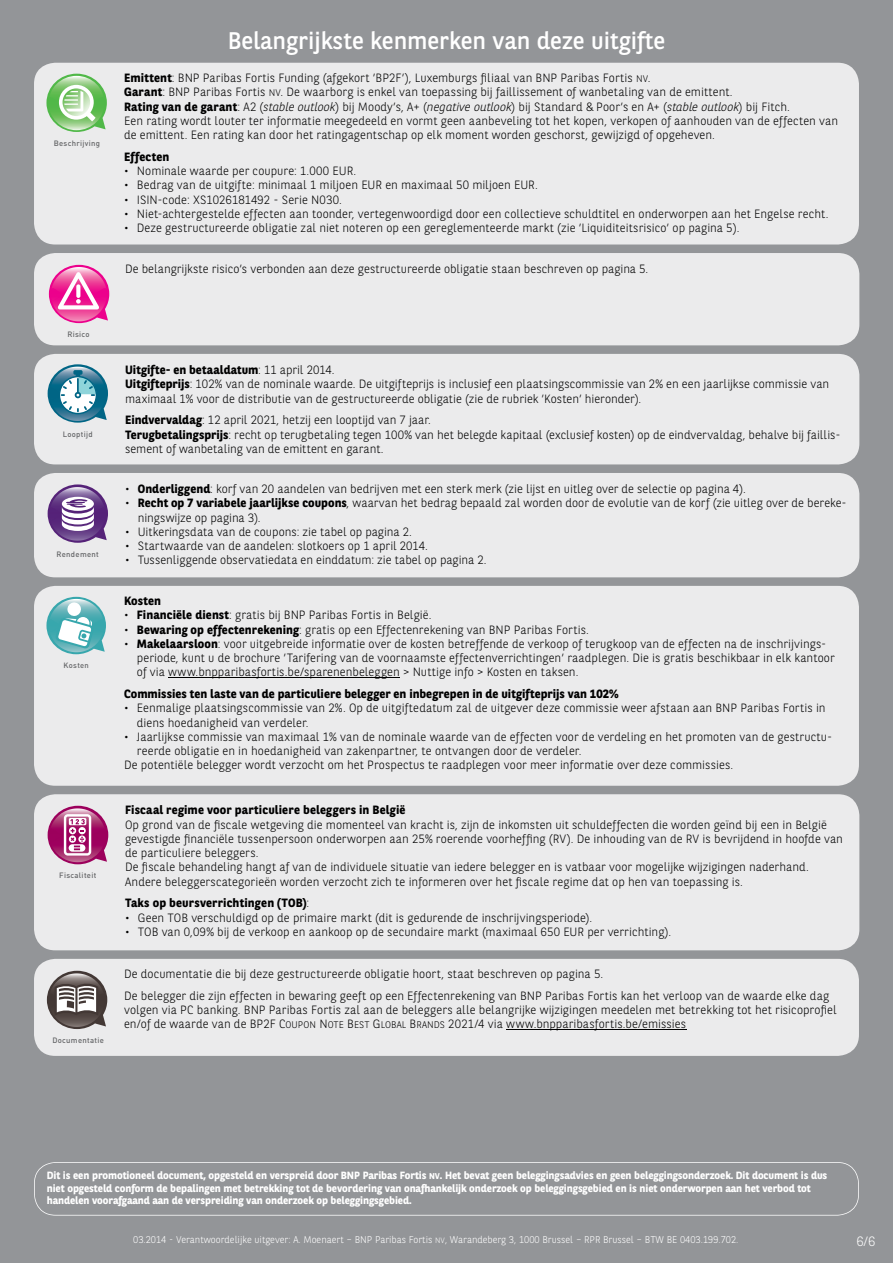
<style>
.page{position:relative;width:893px;height:1263px;background:#939598}
.page>*{position:absolute;margin:0;border:0;box-sizing:border-box;transform-origin:0 0}
.t1{font:24px "BNPP Sans";color:#fff}
.t2{font:300 13.5px "BNPP Sans";color:#fff}
.t3{font:300 12px/14.2px "BNPP Sans";letter-spacing:.005em;color:#000}
.t4{font:700 12px "BNPP Sans";letter-spacing:.01em;color:#000}
.t5{font:700 10.5px/12.8px "BNPP Sans";letter-spacing:-.005em;color:#fff}
.t6{font:300 9.75px "BNPP Sans";color:#fff}
.t7{font:500 7.65px "DIN";letter-spacing:.04em;color:#636466}
.s1{font-weight:700}
.s2{font-family:"BNPP Sans Light SC800";font-weight:400;font-size:9.6px}
.s3{font-style:italic}
.s4{font-weight:300}
.s5{font-family:"BNPP Sans Light SC800";font-weight:400}
.s6{font-family:"BNPP Sans Bold SC800";font-weight:400;font-size:8.4px}
.s7{font-family:"BNPP Sans Light SC800";font-weight:400;font-size:7.8px}
</style>
<div class="page">
<div style="left:34px;top:473px;width:825px;height:104px;background:#ebebec;border-radius:21px"></div>
<svg style="left:48px;top:484px;width:60px;height:59px"></svg>
<div style="left:34px;top:354px;width:825px;height:110px;background:#ebebec;border-radius:21px"></div>
<svg style="left:48px;top:364px;width:60px;height:59px"></svg>
<div style="left:34px;top:253px;width:825px;height:92px;background:#ebebec;border-radius:21px"></div>
<svg style="left:49px;top:265px;width:60px;height:58px"></svg>
<div style="left:34px;top:794px;width:825px;height:156px;background:#ebebec;border-radius:21px"></div>
<svg style="left:48px;top:806px;width:60px;height:58px"></svg>
<div style="left:34px;top:63px;width:825px;height:181px;background:#ebebec;border-radius:21px"></div>
<svg style="left:46px;top:74px;width:61px;height:58px"></svg>
<div style="left:34px;top:586px;width:825px;height:200px;background:#ebebec;border-radius:21px"></div>
<svg style="left:46px;top:597px;width:60px;height:57px"></svg>
<hr style="left:168px;top:677px;width:232px;height:1px;background:#000">
<div style="left:34px;top:959px;width:825px;height:97px;background:#ebebec;border-radius:21px"></div>
<svg style="left:47px;top:971px;width:60px;height:58px"></svg>
<hr style="left:506px;top:1029px;width:180px;height:1px;background:#000">
<svg style="left:34px;top:1162px;width:825px;height:53px"></svg>
<p class="t7" style="left:54px;top:138px;width:48px">Beschrijving</p>
<h1 class="t1" style="left:228px;top:24px;width:439px">Belangrijkste kenmerken van deze uitgifte</h1>
<p class="t3" style="left:124px;top:70px;width:715px"><span class="s1">Emittent</span>: BNP Paribas Fortis Funding (afgekort ’BP2F’), Luxemburgs filiaal van BNP Paribas Fortis <span class="s2">NV</span>.<br><span class="s1">Garant</span>: BNP Paribas Fortis <span class="s2">NV</span>. De waarborg is enkel van toepassing bij faillissement of wanbetaling van de emittent.<br><span class="s1">Rating van de garant</span>: A2 (<span class="s3">stable outlook</span>) bij Moody’s, A+ (<span class="s3">negative outlook</span>) bij Standard &amp; Poor’s en A+ (<span class="s3">stable outlook</span>) bij Fitch.<br>Een rating wordt louter ter informatie meegedeeld en vormt geen aanbeveling tot het kopen, verkopen of aanhouden van de effecten van de emittent. Een rating kan door het ratingagentschap op elk moment worden geschorst, gewijzigd of opgeheven.</p>
<p class="t4" style="left:124px;top:148px;width:47px">Effecten</p>
<p class="t3" style="left:124px;top:163px;width:234px">• Nominale waarde per coupure: 1.000 EUR.</p>
<p class="t3" style="left:124px;top:177px;width:415px">• Bedrag van de uitgifte: minimaal 1 miljoen EUR en maximaal 50 miljoen EUR.</p>
<p class="t3" style="left:124px;top:192px;width:219px">• ISIN-code: XS1026181492 - Serie N030.</p>
<p class="t3" style="left:124px;top:206px;width:706px">• Niet-achtergestelde effecten aan toonder, vertegenwoordigd door een collectieve schuldtitel en onderworpen aan het Engelse recht.</p>
<p class="t3" style="left:124px;top:220px;width:617px">• Deze gestructureerde obligatie zal niet noteren op een gereglementeerde markt (zie ’Liquiditeitsrisico’ op pagina 5).</p>
<p class="t3" style="left:125px;top:261px;width:525px">De belangrijkste risico’s verbonden aan deze gestructureerde obligatie staan beschreven op pagina 5.</p>
<p class="t7" style="left:67px;top:329px;width:24px">Risico</p>
<p class="t7" style="left:63px;top:429px;width:32px">Looptijd</p>
<p class="t7" style="left:56px;top:549px;width:44px">Rendement</p>
<p class="t7" style="left:64px;top:660px;width:27px">Kosten</p>
<p class="t7" style="left:59px;top:870px;width:39px">Fiscaliteit</p>
<p class="t7" style="left:52px;top:1035px;width:53px">Documentatie</p>
<p class="t3" style="left:125px;top:362px;width:706px"><span class="s1">Uitgifte- en betaaldatum</span>: 11 april 2014.<br><span class="s1">Uitgifteprijs</span>: 102% van de nominale waarde. De uitgifteprijs is inclusief een plaatsingscommissie van 2% en een jaarlijkse commissie van maximaal 1% voor de distributie van de gestructureerde obligatie (zie de rubriek ’Kosten’ hieronder).</p>
<p class="t3" style="left:125px;top:412px;width:717px"><span class="s1">Eindvervaldag</span>: 12 april 2021, hetzij een looptijd van 7 jaar.<br><span class="s1">Terugbetalingsprijs</span>: recht op terugbetaling tegen 100% van het belegde kapitaal (exclusief kosten) op de eindvervaldag, behalve bij faillis&shy;sement of wanbetaling van de emittent en garant.</p>
<p class="t3" style="left:125px;top:481px;width:622px">• <span class="s1">Onderliggend</span>: korf van 20 aandelen van bedrijven met een sterk merk (zie lijst en uitleg over de selectie op pagina 4).</p>
<p class="t3" style="left:138px;top:495px;width:710px;text-indent:-13px">• <span class="s1">Recht op 7 variabele jaarlijkse coupons</span>, waarvan het bedrag bepaald zal worden door de evolutie van de korf (zie uitleg over de bereke&shy;ningswijze op pagina 3).</p>
<p class="t3" style="left:125px;top:524px;width:288px">• Uitkeringsdata van de coupons: zie tabel op pagina 2.</p>
<p class="t3" style="left:125px;top:538px;width:304px">• Startwaarde van de aandelen: slotkoers op 1 april 2014.</p>
<p class="t3" style="left:125px;top:552px;width:363px">• Tussenliggende observatiedata en einddatum: zie tabel op pagina 2.</p>
<p class="t4" style="left:124px;top:593px;width:39px">Kosten</p>
<p class="t3" style="left:124px;top:608px;width:309px">• <span class="s1">Financiële dienst</span>: gratis bij BNP Paribas Fortis in België.</p>
<p class="t3" style="left:124px;top:622px;width:466px">• <span class="s1">Bewaring op effectenrekening</span>: gratis op een Effectenrekening van BNP Paribas Fortis.</p>
<p class="t3" style="left:137px;top:636px;width:699px;text-indent:-13px">• <span class="s1">Makelaarsloon</span>: voor uitgebreide informatie over de kosten betreffende de verkoop of terugkoop van de effecten na de inschrijvings&shy;periode, kunt u de brochure ’Tarifering van de voornaamste effectenverrichtingen’ raadplegen. Die is gratis beschikbaar in elk kantoor of via www.bnpparibasfortis.be/sparenenbeleggen &gt; Nuttige info &gt; Kosten en taksen.</p>
<p class="t4" style="left:124px;top:686px;width:496px">Commissies ten laste van de particuliere belegger en inbegrepen in de uitgifteprijs van 102%</p>
<p class="t3" style="left:137px;top:700px;width:690px;text-indent:-13px">• Eenmalige plaatsingscommissie van 2%. Op de uitgiftedatum zal de uitgever deze commissie weer afstaan aan BNP Paribas Fortis in diens hoedanigheid van verdeler.</p>
<p class="t3" style="left:124px;top:729px;width:709px">• Jaarlijkse commissie van maximaal 1% van de nominale waarde van de effecten voor de verdeling en het promoten van de gestructu-</p>
<p class="t3" style="left:137px;top:743px;width:446px">reerde obligatie en in hoedanigheid van zakenpartner, te ontvangen door de verdeler.</p>
<p class="t3" style="left:124px;top:757px;width:611px">De potentiële belegger wordt verzocht om het Prospectus te raadplegen voor meer informatie over deze commissies.</p>
<p class="t4" style="left:125px;top:802px;width:282px">Fiscaal regime voor particuliere beleggers in België</p>
<p class="t3" style="left:125px;top:817px;width:719px">Op grond van de fiscale wetgeving die momenteel van kracht is, zijn de inkomsten uit schuldeffecten die worden geïnd bij een in België gevestigde financiële tussenpersoon onderworpen aan 25% roerende voorheffing (RV). De inhouding van de RV is bevrijdend in hoofde van de particuliere beleggers.<br>De fiscale behandeling hangt af van de individuele situatie van iedere belegger en is vatbaar voor mogelijke wijzigingen naderhand.<br>Andere beleggerscategorieën worden verzocht zich te informeren over het fiscale regime dat op hen van toepassing is.</p>
<p class="t4" style="left:125px;top:895px;width:186px">Taks op beursverrichtingen (TOB)<span class="s4">:</span></p>
<p class="t3" style="left:125px;top:910px;width:469px">• Geen TOB verschuldigd op de primaire markt (dit is gedurende de inschrijvingsperiode).</p>
<p class="t3" style="left:125px;top:924px;width:548px">• TOB van 0,09% bij de verkoop en aankoop op de secundaire markt (maximaal 650 EUR per verrichting).</p>
<p class="t3" style="left:124px;top:962px;width:706px;line-height:21.8px">De documentatie die bij deze gestructureerde obligatie hoort, staat beschreven op pagina 5.<br>De belegger die zijn effecten in bewaring geeft op een Effectenrekening van BNP Paribas Fortis kan het verloop van de waarde elke dag</p>
<p class="t3" style="left:124px;top:1002px;width:714px">volgen via PC banking. BNP Paribas Fortis zal aan de beleggers alle belangrijke wijzigingen meedelen met betrekking tot het risicoprofiel en/of de waarde van de BP2F <span class="s5">C</span><span class="s2">OUPON</span> <span class="s5">N</span><span class="s2">OTE</span> <span class="s5">B</span><span class="s2">EST</span> <span class="s5">G</span><span class="s2">LOBAL</span> <span class="s5">B</span><span class="s2">RANDS</span> <span class="s5">2021</span>/4 via www.bnpparibasfortis.be/emissies</p>
<p class="t5" style="left:47px;top:1168px;width:782px">Dit is een promotioneel document, opgesteld en verspreid door BNP Paribas Fortis <span class="s6">NV</span>. Het bevat geen beleggingsadvies en geen beleggingsonderzoek. Dit document is dus niet opgesteld conform de bepalingen met betrekking tot de bevordering van onafhankelijk onderzoek op beleggingsgebied en is niet onderworpen aan het verbod tot handelen voorafgaand aan de verspreiding van onderzoek op beleggingsgebied.</p>
<p class="t6" style="left:133px;top:1233px;width:607px">03.2014 - Verantwoordelijke uitgever: A. Moenaert – BNP Paribas Fortis <span class="s7">NV</span>, Warandeberg 3, 1000 Brussel – RPR Brussel – BTW BE 0403.199.702.</p>
<p class="t2" style="left:856px;top:1232px;width:20px">6/6</p>
</div>
